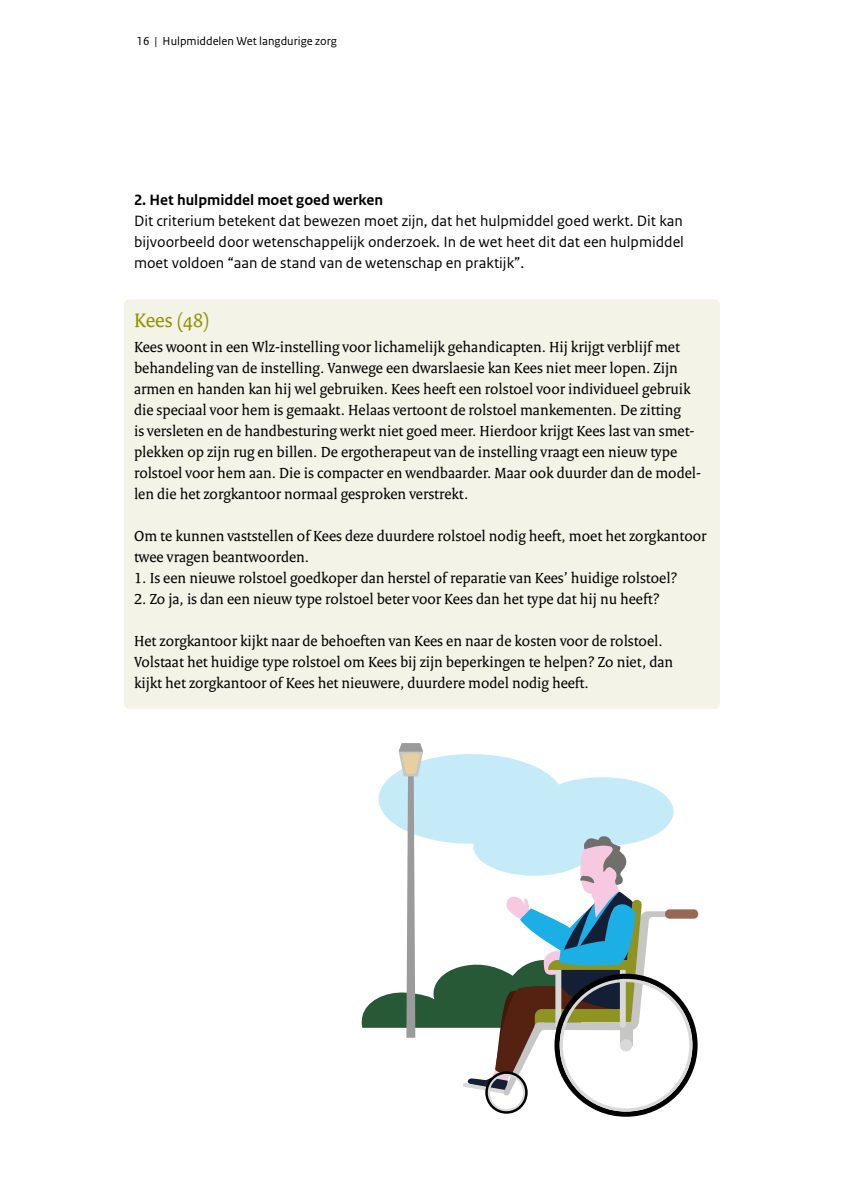
<style>
.page{position:relative;width:844px;height:1191px;background:#fff}
.page>*{position:absolute;margin:0;border:0;box-sizing:border-box;transform-origin:0 0}
.t1{font:21px "Rijksoverheid Serif";color:#8e9300}
.t2{font:15.75px/21px "Rijksoverheid Serif";color:#000}
.t3{font:15.75px/21px "Rijksoverheid Sans Text";color:#000;text-align:justify}
.t4{font:700 15.75px "Rijksoverheid Sans Text";color:#000}
.t5{font:12.25px "Rijksoverheid Sans Text";color:#000}
</style>
<div class="page">
<div style="left:485px;top:1071px;width:42px;height:42px;border:3px solid #000;border-radius:50%"></div>
<div style="left:487px;top:1073px;width:38px;height:38px;border:2px solid #d9d9d9;border-radius:50%"></div>
<div style="left:554px;top:973px;width:143px;height:143px;border:5px solid #000;border-radius:50%"></div>
<div style="left:665px;top:909px;width:33px;height:9px;background:#956857;border-radius:4px"></div>
<svg style="left:361px;top:743px;width:322px;height:352px"></svg>
<div style="left:124px;top:299px;width:595px;height:410px;background:#f4f3e7;border-radius:5px"></div>
<p class="t5" style="left:136px;top:34px;width:202px">16 | Hulpmiddelen Wet langdurige zorg</p>
<p class="t4" style="left:134px;top:191px;width:250px">2. Het hulpmiddel moet goed werken</p>
<p class="t3" style="left:134px;top:210px;width:551px">Dit criterium betekent dat bewezen moet zijn, dat het hulpmiddel goed werkt. Dit kan bijvoorbeeld door wetenschappelijk onderzoek. In de wet heet dit dat een hulpmiddel moet voldoen “aan de stand van de wetenschap en praktijk”.</p>
<h1 class="t1" style="left:134px;top:308px;width:77px">Kees (48)</h1>
<p class="t2" style="left:134px;top:336px;width:568px">Kees woont in een Wlz-instelling voor lichamelijk gehandicapten. Hij krijgt verblijf met behandeling van de instelling. Vanwege een dwarslaesie kan Kees niet meer lopen. Zijn armen en handen kan hij wel gebruiken. Kees heeft een rolstoel voor individueel gebruik die speciaal voor hem is gemaakt. Helaas vertoont de rolstoel mankementen. De zitting<br>is versleten en de handbesturing werkt niet goed meer. Hierdoor krijgt Kees last van smet&shy;plekken op zijn rug en billen. De ergotherapeut van de instelling vraagt een nieuw type rolstoel voor hem aan. Die is compacter en wendbaarder. Maar ook duurder dan de model&shy;len die het zorgkantoor normaal gesproken verstrekt.</p>
<p class="t2" style="left:134px;top:525px;width:574px">Om te kunnen vaststellen of Kees deze duurdere rolstoel nodig heeft, moet het zorgkantoor twee vragen beantwoorden.</p>
<p class="t2" style="left:134px;top:567px;width:544px">1. Is een nieuwe rolstoel goedkoper dan herstel of reparatie van Kees’ huidige rolstoel?</p>
<p class="t2" style="left:134px;top:588px;width:527px">2. Zo ja, is dan een nieuw type rolstoel beter voor Kees dan het type dat hij nu heeft?</p>
<p class="t2" style="left:134px;top:630px;width:540px">Het zorgkantoor kijkt naar de behoeften van Kees en naar de kosten voor de rolstoel.<br>Volstaat het huidige type rolstoel om Kees bij zijn beperkingen te helpen? Zo niet, dan kijkt het zorgkantoor of Kees het nieuwere, duurdere model nodig heeft.</p>
</div>
